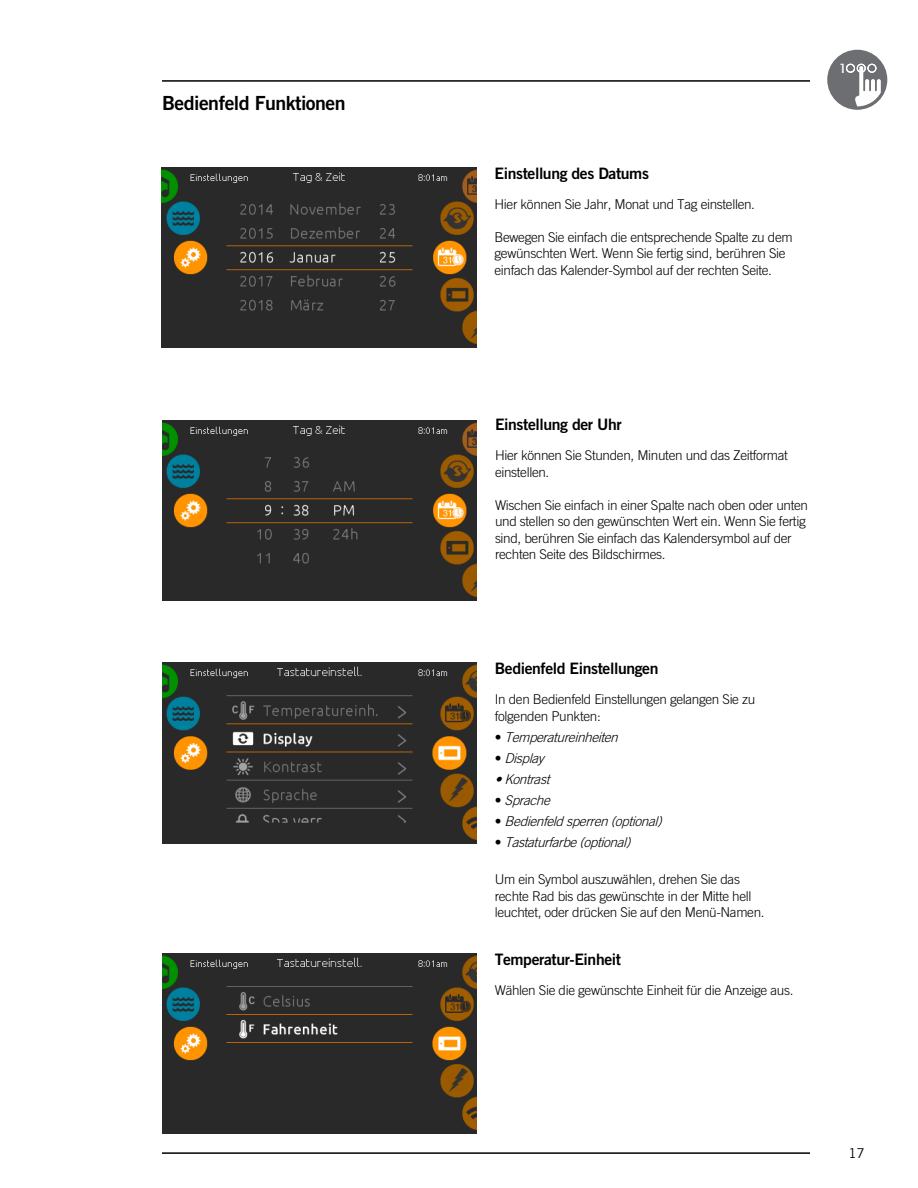
<style>
.page{position:relative;width:918px;height:1188px;background:#fff}
.page>*{position:absolute;margin:0;border:0;box-sizing:border-box;transform-origin:0 0}
.t1{font:19.5px "Trade Gothic LT Std Bd 2";letter-spacing:-.025em;color:#000}
.t2{font:15.75px "Trade Gothic LT Std Bd 2";letter-spacing:-.025em;color:#000}
.t3{font:300 13.5px/16.5px "Trade Gothic LT Std";letter-spacing:-.025em;color:#000}
.t4{font:italic 300 13.5px "Trade Gothic LT Std";color:#000}
.t5{font:13.5px "Trade Gothic LT Std";color:#000}
.t6{font:12.3px "Futura";color:#fff;scale:1.46 1}
.s1{font-style:normal}
</style>
<div class="page">
<hr style="left:162px;top:1152px;width:648px;height:2px;background:#000">
<hr style="left:162px;top:80px;width:648px;height:2px;background:#000">
<div style="left:827px;top:50px;width:60px;height:60px;background:#6d6e71;border-radius:50%"></div>
<svg style="left:846px;top:64px;width:35px;height:42px"></svg>
<img style="left:162px;top:663px;width:315px;height:180px">
<img style="left:162px;top:167px;width:315px;height:181px">
<img style="left:162px;top:953px;width:315px;height:181px">
<img style="left:162px;top:421px;width:315px;height:180px">
<h1 class="t1" style="left:162px;top:91px;width:185px">Bedienfeld Funktionen</h1>
<p class="t2" style="left:495px;top:163px;width:156px">Einstellung des Datums</p>
<p class="t3" style="left:495px;top:196px;width:259px">Hier können Sie Jahr, Monat und Tag einstellen.</p>
<p class="t3" style="left:495px;top:229px;width:300px">Bewegen Sie einfach die entsprechende Spalte zu dem gewünschten Wert. Wenn Sie fertig sind, berühren Sie einfach das Kalender-Symbol auf der rechten Seite.</p>
<p class="t6" style="left:837px;top:60px;width:9px">1</p>
<p class="t2" style="left:495px;top:415px;width:128px">Einstellung der Uhr</p>
<p class="t3" style="left:495px;top:447px;width:294px">Hier können Sie Stunden, Minuten und das Zeitformat einstellen.</p>
<p class="t3" style="left:495px;top:497px;width:315px">Wischen Sie einfach in einer Spalte nach oben oder unten und stellen so den gewünschten Wert ein. Wenn Sie fertig sind, berühren Sie einfach das Kalendersymbol auf der rechten Seite des Bildschirmes.</p>
<p class="t2" style="left:495px;top:659px;width:165px">Bedienfeld Einstellungen</p>
<p class="t3" style="left:495px;top:691px;width:262px">In den Bedienfeld Einstellungen gelangen Sie zu folgenden Punkten:</p>
<p class="t4" style="left:495px;top:729px;width:129px"><span class="s1">•</span> Temperatureinheiten</p>
<p class="t4" style="left:495px;top:750px;width:55px"><span class="s1">•</span> Display</p>
<p class="t4" style="left:495px;top:771px;width:60px">•Kontrast</p>
<p class="t4" style="left:495px;top:792px;width:61px"><span class="s1">•</span> Sprache</p>
<p class="t4" style="left:495px;top:813px;width:173px"><span class="s1">•</span> Bedienfeldsperren(optional)</p>
<p class="t4" style="left:495px;top:834px;width:141px"><span class="s1">•</span> Tastaturfarbe(optional)</p>
<p class="t3" style="left:495px;top:871px;width:269px">Um ein Symbol auszuwählen, drehen Sie das rechte Rad bis das gewünschte in der Mitte hell leuchtet, oder drücken Sie auf den Menü-Namen.</p>
<p class="t2" style="left:495px;top:949px;width:128px">Temperatur-Einheit</p>
<p class="t3" style="left:495px;top:981px;width:298px">Wählen Sie die gewünschte Einheit für die Anzeige aus.</p>
<p class="t5" style="left:849px;top:1145px;width:18px">17</p>
</div>
